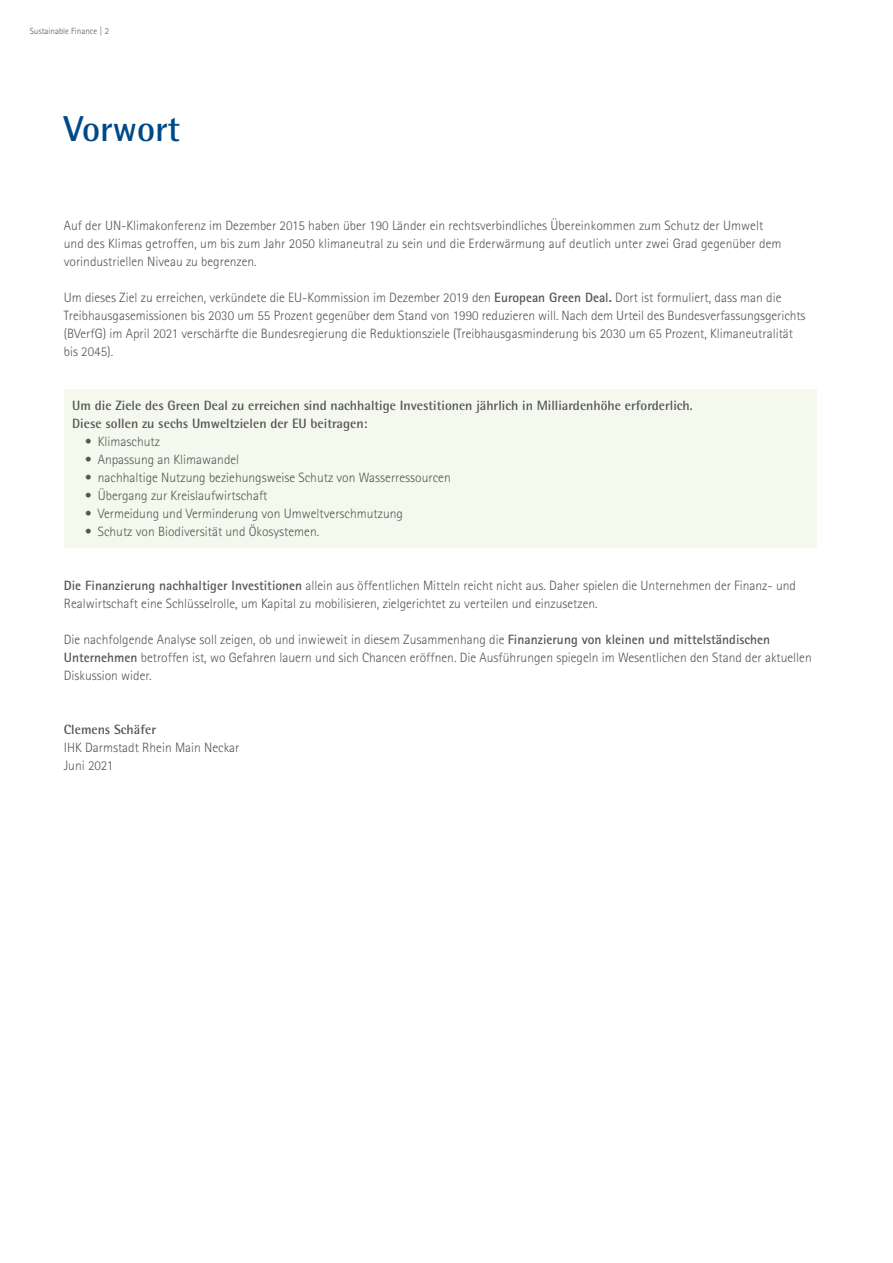
<style>
.page{position:relative;width:893px;height:1263px;background:#fff}
.page>*{position:absolute;margin:0;border:0;box-sizing:border-box;transform-origin:0 0}
.t1{font:700 36px "Agfa Rotis Semisans";letter-spacing:-.005em;color:#004988}
.t2{font:300 13.5px/18px "Agfa Rotis Sans Serif";color:#565656}
.t3{font:700 13.5px/18px "Agfa Rotis Semisans";color:#565656}
.t4{font:300 9px "Agfa Rotis Sans Serif";color:#565656}
.s1{font-weight:700}
</style>
<div class="page">
<div style="left:64px;top:389px;width:752px;height:159px;background:#f4f8ed"></div>
<p class="t4" style="left:30px;top:26px;width:81px">Sustainable Finance | 2</p>
<h1 class="t1" style="left:64px;top:107px;width:118px">Vorwort</h1>
<p class="t2" style="left:64px;top:217px;width:719px">Auf der UN-Klimakonferenz im Dezember 2015 haben über 190 Länder ein rechtsverbindliches Übereinkommen zum Schutz der Umwelt und des Klimas getroffen, um bis zum Jahr 2050 klimaneutral zu sein und die Erderwärmung auf deutlich unter zwei Grad gegenüber dem vorindustriellen Niveau zu begrenzen.</p>
<p class="t2" style="left:64px;top:289px;width:743px">Um dieses Ziel zu erreichen, verkündete die EU-Kommission im Dezember 2019 den <span class="s1">European Green Deal.</span> Dort ist formuliert, dass man die Treibhausgasemissionen bis 2030 um 55 Prozent gegenüber dem Stand von 1990 reduzieren will. Nach dem Urteil des Bundesverfassungsgerichts (BVerfG) im April 2021 verschärfte die Bundesregierung die Reduktionsziele (Treibhausgasminderung bis 2030 um 65 Prozent, Klimaneutralität bis 2045).</p>
<p class="t3" style="left:72px;top:397px;width:622px">Um die Ziele des Green Deal zu erreichen sind nachhaltige Investitionen jährlich in Milliardenhöhe erforderlich.<br>Diese sollen zu sechs Umweltzielen der EU beitragen:</p>
<p class="t2" style="left:85px;top:433px;width:76px">• Klimaschutz</p>
<p class="t2" style="left:85px;top:451px;width:156px">• Anpassung an Klimawandel</p>
<p class="t2" style="left:85px;top:469px;width:367px">• nachhaltige Nutzung beziehungsweise Schutz von Wasserressourcen</p>
<p class="t2" style="left:85px;top:487px;width:184px">• Übergang zur Kreislaufwirtschaft</p>
<p class="t2" style="left:85px;top:505px;width:320px">• Vermeidung und Verminderung von Umweltverschmutzung</p>
<p class="t2" style="left:85px;top:523px;width:236px">• Schutz von Biodiversität und Ökosystemen.</p>
<p class="t2" style="left:64px;top:577px;width:734px"><span class="s1">Die Finanzierung nachhaltiger Investitionen</span> allein aus öffentlichen Mitteln reicht nicht aus. Daher spielen die Unternehmen der Finanz- und<br>Realwirtschaft eine Schlüsselrolle, um Kapital zu mobilisieren, zielgerichtet zu verteilen und einzusetzen.</p>
<p class="t2" style="left:64px;top:631px;width:749px">Die nachfolgende Analyse soll zeigen, ob und inwieweit in diesem Zusammenhang die <span class="s1">Finanzierung von kleinen und mittelständischen<br>Unternehmen</span> betroffen ist, wo Gefahren lauern und sich Chancen eröffnen. Die Ausführungen spiegeln im Wesentlichen den Stand der aktuellen<br>Diskussion wider.</p>
<p class="t3" style="left:64px;top:721px;width:94px">Clemens Schäfer</p>
<p class="t2" style="left:64px;top:739px;width:177px">IHK Darmstadt Rhein Main Neckar<br>Juni 2021</p>
</div>
